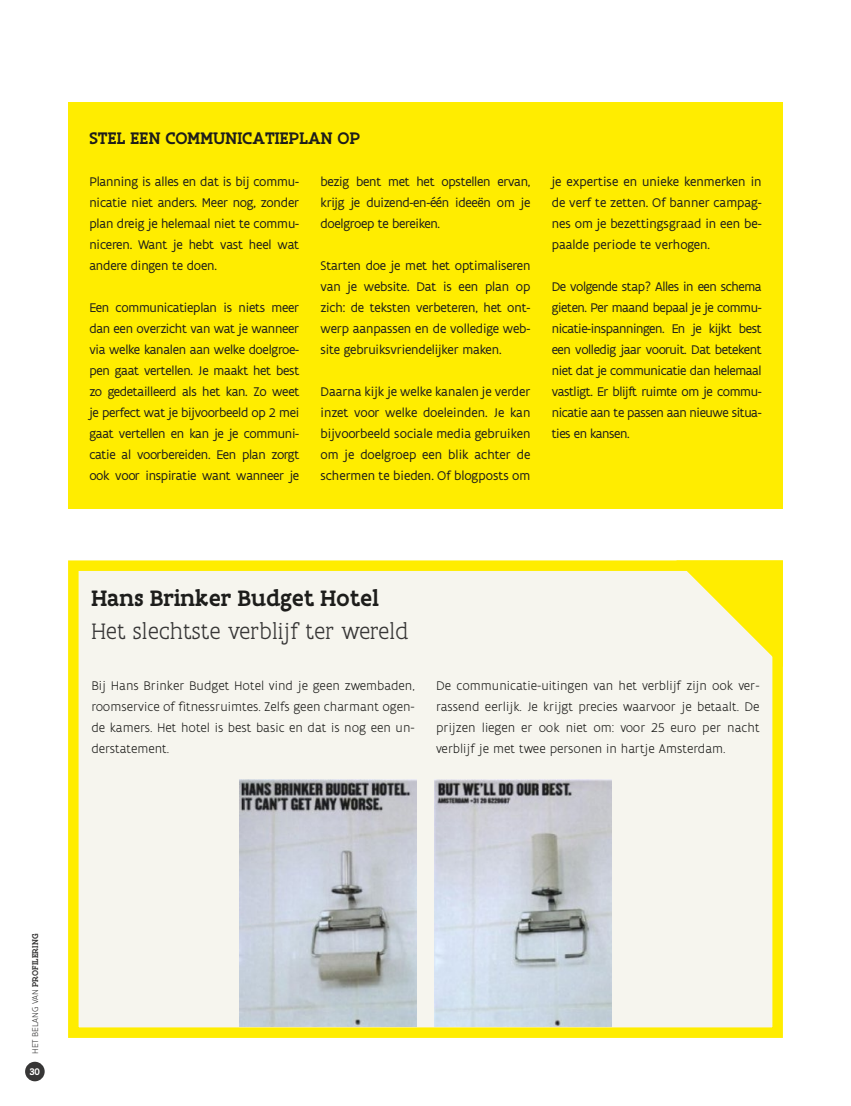
<style>
.page{position:relative;width:851px;height:1106px;background:#fff}
.page>*{position:absolute;margin:0;border:0;box-sizing:border-box;transform-origin:0 0}
._03_titel{font:300 24px "Flanders Art Serif";color:#373636}
._03_titel-2{font:500 24px "Flanders Art Serif";color:#1d1d1b}
._04_tussentitel_zwar{font:500 18px "Flanders Art Serif";letter-spacing:.005em;color:#1d1d1b}
.TIP-body{font:13.5px/21px "Flanders Art Sans";letter-spacing:-.01em;color:#1d1d1b;text-align:justify}
._05_body_sans{font:300 13.5px/21px "Flanders Art Sans";color:#1d1d1b;text-align:justify}
.t1{font:500 10.35px "Flanders Art Serif";color:#fff}
.t2{font:300 9px "Flanders Art Sans";letter-spacing:.005em;color:#373636}
.s1{font-family:"Flanders Art Serif";font-weight:500}
</style>
<div class="page">
<hr style="left:850px;top:0;width:1px;height:1106px;background:#f6f5ee">
<div style="left:25px;top:1061px;width:20px;height:20px;background:#373636;border-radius:50%"></div>
<div style="left:68px;top:102px;width:714px;height:406px;background:#ffed00"></div>
<div style="left:73px;top:565px;width:704px;height:467px;background:#f6f5ee"></div>
<div style="left:68px;top:560px;width:714px;height:477px;border:10px solid #ffed00"></div>
<img style="left:240px;top:779px;width:176px;height:247px">
<img style="left:434px;top:779px;width:177px;height:247px">
<svg style="left:676px;top:560px;width:106px;height:107px"></svg>
<p class="_04_tussentitel_zwar" style="left:89px;top:127px;width:272px">STEL EEN COMMUNICATIEPLAN OP</p>
<p class="TIP-body" style="left:89px;top:171px;width:211px">Planning is alles en dat is bij commu&shy;nicatie niet anders. Meer nog, zonder plan dreig je helemaal niet te commu&shy;niceren. Want je hebt vast heel wat andere dingen te doen.</p>
<p class="TIP-body" style="left:89px;top:297px;width:211px">Een communicatieplan is niets meer dan een overzicht van wat je wanneer via welke kanalen aan welke doelgroe&shy;pen gaat vertellen. Je maakt het best zo gedetailleerd als het kan. Zo weet je perfect wat je bijvoorbeeld op 2 mei gaat vertellen en kan je je communi&shy;catie al voorbereiden. Een plan zorgt ook voor inspiratie want wanneer je</p>
<p class="TIP-body" style="left:320px;top:171px;width:211px">bezig bent met het opstellen ervan, krijg je duizend-en-één ideeën om je doelgroep te bereiken.</p>
<p class="TIP-body" style="left:320px;top:255px;width:211px">Starten doe je met het optimaliseren van je website. Dat is een plan op zich: de teksten verbeteren, het ont&shy;werp aanpassen en de volledige web&shy;site gebruiksvriendelijker maken.</p>
<p class="TIP-body" style="left:320px;top:381px;width:211px">Daarna kijk je welke kanalen je verder inzet voor welke doeleinden. Je kan bijvoorbeeld sociale media gebruiken om je doelgroep een blik achter de schermen te bieden. Of blogposts om</p>
<p class="TIP-body" style="left:551px;top:171px;width:211px">je expertise en unieke kenmerken in de verf te zetten. Of banner campag&shy;nes om je bezettingsgraad in een be&shy;paalde periode te verhogen.</p>
<p class="TIP-body" style="left:551px;top:276px;width:211px">De volgende stap? Alles in een schema gieten. Per maand bepaal je je commu&shy;nicatie-inspanningen. En je kijkt best een volledig jaar vooruit. Dat betekent niet dat je communicatie dan helemaal vastligt. Er blijft ruimte om je commu&shy;nicatie aan te passen aan nieuwe situa&shy;ties en kansen.</p>
<h2 class="_03_titel-2" style="left:91px;top:583px;width:289px">Hans Brinker Budget Hotel</h2>
<h2 class="_03_titel" style="left:91px;top:617px;width:319px">Het slechtste verblijf ter wereld</h2>
<p class="_05_body_sans" style="left:91px;top:676px;width:325px">Bij Hans Brinker Budget Hotel vind je geen zwembaden, roomservice of fitnessruimtes. Zelfs geen charmant ogen&shy;de kamers. Het hotel is best basic en dat is nog een un&shy;derstatement.</p>
<p class="_05_body_sans" style="left:436px;top:676px;width:325px">De communicatie-uitingen van het verblijf zijn ook ver&shy;rassend eerlijk. Je krijgt precies waarvoor je betaalt. De prijzen liegen er ook niet om: voor 25 euro per nacht verblijf je met twee personen in hartje Amsterdam.</p>
<p class="t2" style="left:30px;top:1054px;width:122px;rotate:-90deg">HET BELANG VAN <span class="s1">PROFILERING</span></p>
<p class="t1" style="left:30px;top:1064px;width:12px">30</p>
</div>
